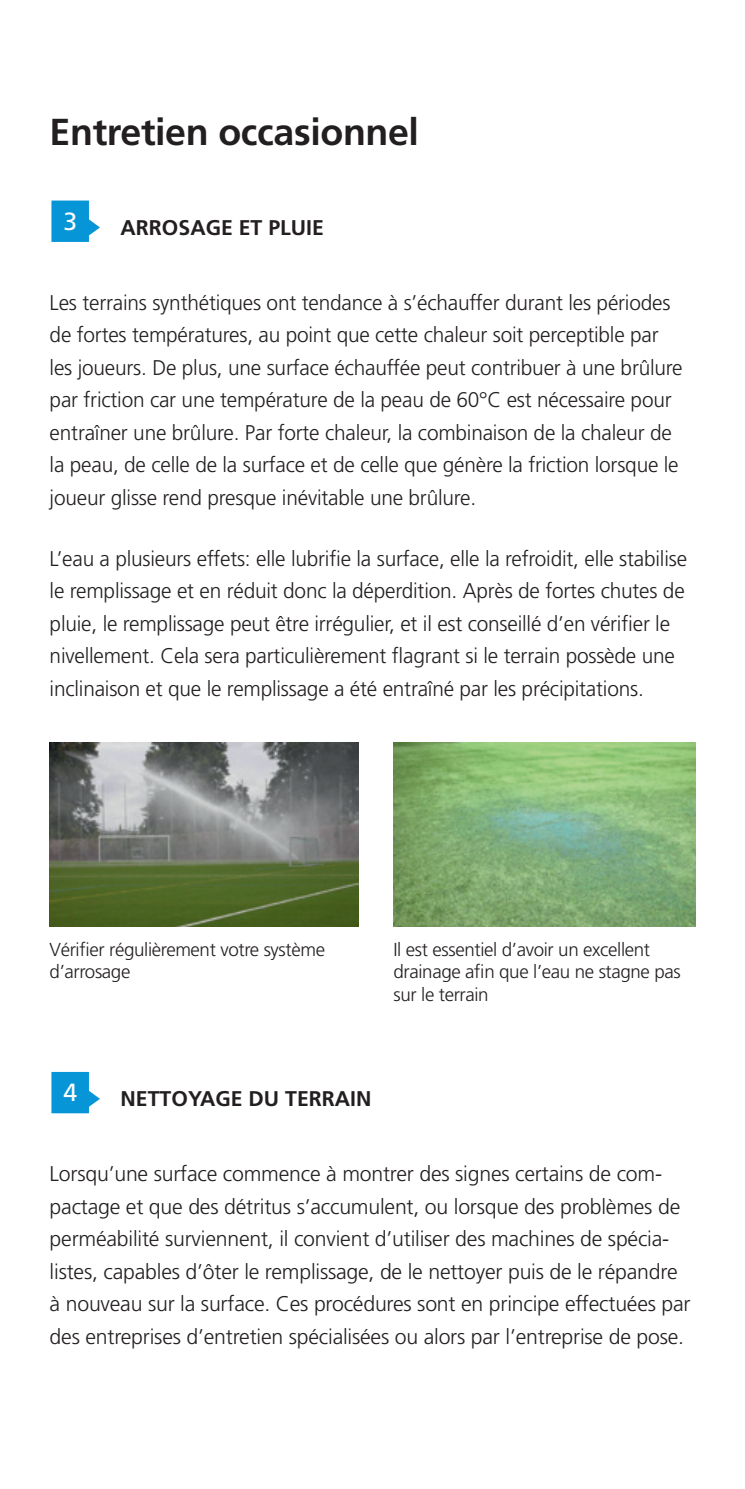
<style>
.page{position:relative;width:745px;height:1489px;background:#fff}
.page>*{position:absolute;margin:0;border:0;box-sizing:border-box;transform-origin:0 0}
.t1{font:700 37.5px "Frutiger";letter-spacing:-.01em;color:#231f20}
.t2{font:24.75px "Frutiger";color:#fff}
.t3{font:300 21.25px/32.5px "Frutiger";letter-spacing:-.01em;color:#231f20}
.t4{font:700 21.25px "Frutiger";color:#231f20}
.t5{font:300 18.75px/22.5px "Frutiger";letter-spacing:-.02em;color:#231f20}
</style>
<div class="page">
<svg style="left:51px;top:200px;width:49px;height:42px"></svg>
<svg style="left:51px;top:1071px;width:49px;height:42px"></svg>
<img style="left:50px;top:742px;width:308px;height:184px">
<img style="left:393px;top:742px;width:301px;height:184px">
<p class="t1" style="left:50px;top:110px;width:370px">Entretien occasionnel</p>
<p class="t2" style="left:63px;top:206px;width:15px">3</p>
<p class="t4" style="left:120px;top:215px;width:205px">ARROSAGE ET PLUIE</p>
<p class="t3" style="left:50px;top:286px;width:634px">Les terrains synthétiques ont tendance à s’échauffer durant les périodes de fortes températures, au point que cette chaleur soit perceptible par les joueurs. De plus, une surface échauffée peut contribuer à une brûlure par friction car une température de la peau de 60°C est nécessaire pour entraîner une brûlure. Par forte chaleur, la combinaison de la chaleur de la peau, de celle de la surface et de celle que génère la friction lorsque le joueur glisse rend presque inévitable une brûlure.</p>
<p class="t3" style="left:50px;top:542px;width:638px">L’eau a plusieurs effets: elle lubrifie la surface, elle la refroidit, elle stabilise le remplissage et en réduit donc la déperdition. Après de fortes chutes de pluie, le remplissage peut être irrégulier, et il est conseillé d’en vérifier le nivellement. Cela sera particulièrement flagrant si le terrain possède une inclinaison et que le remplissage a été entraîné par les précipitations.</p>
<p class="t5" style="left:50px;top:937px;width:277px">Vérifier régulièrement votre système d’arrosage</p>
<p class="t5" style="left:393px;top:937px;width:288px">Il est essentiel d’avoir un excellent drainage afin que l’eau ne stagne pas sur le terrain</p>
<p class="t2" style="left:63px;top:1077px;width:15px">4</p>
<p class="t4" style="left:120px;top:1086px;width:252px">NETTOYAGE DU TERRAIN</p>
<p class="t3" style="left:50px;top:1157px;width:642px">Lorsqu’une surface commence à montrer des signes certains de com&shy;pactage et que des détritus s’accumulent, ou lorsque des problèmes de perméabilité surviennent, il convient d’utiliser des machines de spécia&shy;listes, capables d’ôter le remplissage, de le nettoyer puis de le répandre à nouveau sur la surface. Ces procédures sont en principe effectuées par des entreprises d’entretien spécialisées ou alors par l’entreprise de pose.</p>
</div>
